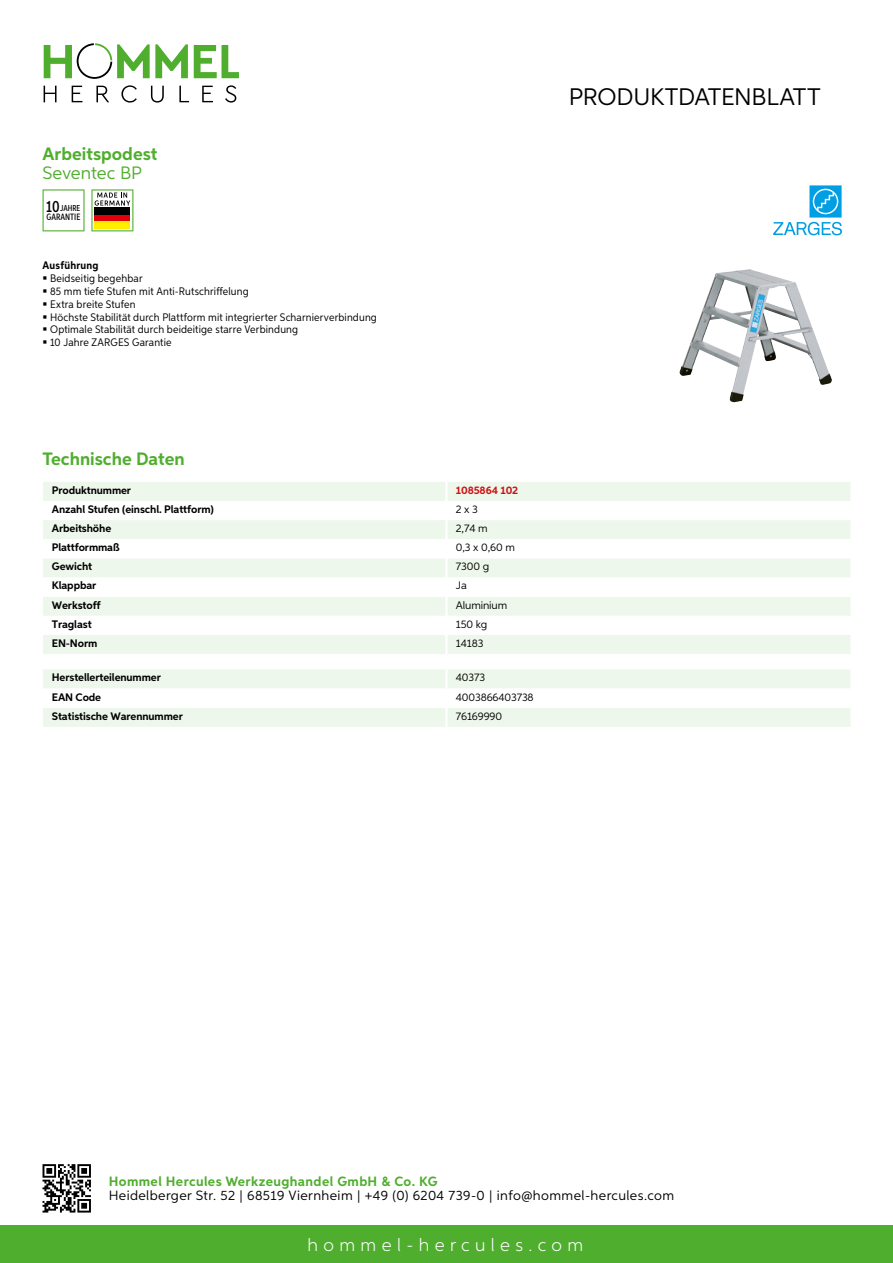
<style>
.page{position:relative;width:893px;height:1263px;background:#fff}
.page>*{position:absolute;margin:0;border:0;box-sizing:border-box;transform-origin:0 0}
.t1{font:24px "Aspira";letter-spacing:-.01em;color:#000}
.t2{font:700 18px "Aspira";color:#50ae2f}
.t3{font:300 18px "Aspira";letter-spacing:.3em;color:#fff}
.t4{font:18px "Aspira";color:#50ae2f}
.t5{font:13.5px "Aspira";letter-spacing:.03em;color:#000}
.t6{font:700 13.5px "Aspira";letter-spacing:.03em;color:#50ae2f}
.t7{font:10.95px/12.8px "Aspira Nar";letter-spacing:.015em;color:#000}
.t8{font:700 10.95px "Aspira";letter-spacing:-.01em;color:#000}
.t9{font:10.95px "Aspira";letter-spacing:-.01em;color:#000}
.t10{font:700 10.95px "Aspira";letter-spacing:-.01em;color:#cd1013}
.t11{font:700 10.95px "Aspira Nar";letter-spacing:.02em;color:#000}
.t12{font:500 9.15px "Aspira XX Nar";color:#000}
.t13{font:500 8.55px "Aspira XX Nar";color:#000}
.s1{font-size:16.35px}
</style>
<div class="page">
<div style="left:0;top:1226px;width:893px;height:37px;background:#50ae2f"></div>
<svg style="left:43px;top:1164px;width:48px;height:48px"></svg>
<svg style="left:194px;top:45px;width:45px;height:33px"></svg>
<svg style="left:44px;top:43px;width:144px;height:36px"></svg>
<svg style="left:44px;top:86px;width:13px;height:16px"></svg>
<svg style="left:72px;top:86px;width:10px;height:16px"></svg>
<svg style="left:96px;top:86px;width:13px;height:16px"></svg>
<svg style="left:121px;top:85px;width:16px;height:18px"></svg>
<svg style="left:151px;top:86px;width:13px;height:17px"></svg>
<svg style="left:179px;top:86px;width:10px;height:16px"></svg>
<svg style="left:202px;top:86px;width:11px;height:16px"></svg>
<svg style="left:225px;top:85px;width:11px;height:18px"></svg>
<div style="left:43px;top:482px;width:807px;height:172px;background:#eef7eb"></div>
<svg style="left:43px;top:501px;width:807px;height:134px"></svg>
<hr style="left:445px;top:482px;width:3px;height:19px;background:#fff">
<hr style="left:445px;top:501px;width:3px;height:19px;background:#fff">
<hr style="left:445px;top:520px;width:3px;height:19px;background:#fff">
<hr style="left:445px;top:539px;width:3px;height:19px;background:#fff">
<hr style="left:445px;top:558px;width:3px;height:19px;background:#fff">
<hr style="left:445px;top:577px;width:3px;height:20px;background:#fff">
<hr style="left:445px;top:597px;width:3px;height:19px;background:#fff">
<hr style="left:445px;top:616px;width:3px;height:19px;background:#fff">
<hr style="left:445px;top:635px;width:3px;height:19px;background:#fff">
<svg style="left:43px;top:669px;width:807px;height:58px"></svg>
<hr style="left:445px;top:708px;width:3px;height:19px;background:#fff">
<svg style="left:43px;top:189px;width:42px;height:42px"></svg>
<svg style="left:91px;top:189px;width:42px;height:42px"></svg>
<div style="left:95px;top:214px;width:35px;height:7px;background:#e3000b"></div>
<div style="left:95px;top:208px;width:35px;height:7px;background:#000"></div>
<div style="left:95px;top:221px;width:35px;height:7px;background:#ffed00"></div>
<img style="left:679px;top:269px;width:153px;height:133px">
<svg style="left:773px;top:185px;width:69px;height:50px"></svg>
<h2 class="t2" style="left:43px;top:142px;width:117px">Arbeitspodest</h2>
<h2 class="t4" style="left:43px;top:162px;width:101px">Seventec BP</h2>
<p class="t13" style="left:46px;top:203px;width:36px"><span class="s1">10</span>JAHRE</p>
<p class="t12" style="left:47px;top:212px;width:35px">GARANTIE</p>
<p class="t11" style="left:43px;top:259px;width:58px">Ausführung</p>
<p class="t7" style="left:50px;top:272px;width:328px">Beidseitig begehbar<br>85 mm tiefe Stufen mit Anti-Rutschriffelung<br>Extra breite Stufen<br>Höchste Stabilität durch Plattform mit integrierter Scharnierverbindung Optimale Stabilität durch beideitige starre Verbindung<br>10 Jahre ZARGES Garantie</p>
<h1 class="t1" style="left:569px;top:82px;width:253px">Produktdatenblatt</h1>
<h2 class="t2" style="left:43px;top:448px;width:144px">Technische Daten</h2>
<p class="t8" style="left:52px;top:483px;width:81px">Produktnummer</p>
<p class="t10" style="left:456px;top:483px;width:64px">1085864 102</p>
<p class="t8" style="left:52px;top:502px;width:164px">Anzahl Stufen (einschl. Plattform)</p>
<p class="t9" style="left:456px;top:502px;width:24px">2 x 3</p>
<p class="t8" style="left:52px;top:521px;width:61px">Arbeitshöhe</p>
<p class="t9" style="left:456px;top:522px;width:33px">2,74 m</p>
<p class="t8" style="left:52px;top:541px;width:69px">Plattformmaß</p>
<p class="t9" style="left:456px;top:541px;width:61px">0,3 x 0,60 m</p>
<p class="t8" style="left:52px;top:560px;width:42px">Gewicht</p>
<p class="t9" style="left:456px;top:560px;width:35px">7300 g</p>
<p class="t8" style="left:52px;top:579px;width:46px">Klappbar</p>
<p class="t9" style="left:456px;top:579px;width:13px">Ja</p>
<p class="t8" style="left:52px;top:598px;width:50px">Werkstoff</p>
<p class="t9" style="left:456px;top:598px;width:53px">Aluminium</p>
<p class="t8" style="left:52px;top:617px;width:41px">Traglast</p>
<p class="t9" style="left:456px;top:617px;width:33px">150 kg</p>
<p class="t8" style="left:52px;top:636px;width:47px">EN-Norm</p>
<p class="t9" style="left:456px;top:636px;width:29px">14183</p>
<p class="t8" style="left:52px;top:671px;width:111px">Herstellerteilenummer</p>
<p class="t9" style="left:456px;top:671px;width:31px">40373</p>
<p class="t8" style="left:52px;top:690px;width:51px">EAN Code</p>
<p class="t9" style="left:456px;top:690px;width:79px">4003866403738</p>
<p class="t8" style="left:52px;top:709px;width:132px">Statistische Warennummer</p>
<p class="t9" style="left:456px;top:709px;width:48px">76169990</p>
<p class="t6" style="left:109px;top:1172px;width:330px">Hommel Hercules Werkzeughandel GmbH &amp; Co. KG</p>
<p class="t5" style="left:109px;top:1187px;width:567px">Heidelberger Str. 52 | 68519 Viernheim | +49 (0) 6204 739-0 | info@hommel-hercules.com</p>
<h2 class="t3" style="left:307px;top:1234px;width:277px">hommel-hercules.com</h2>
</div>
